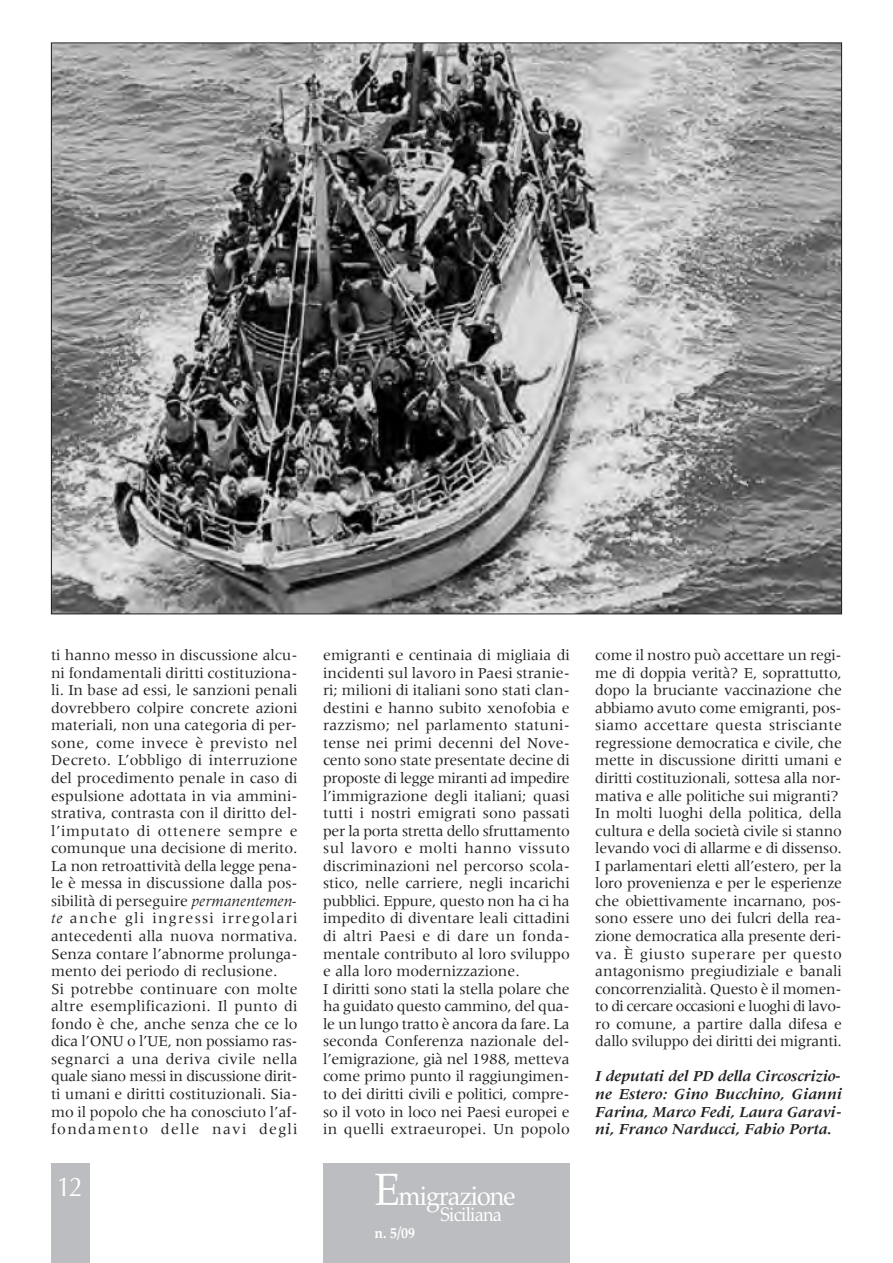
<style>
.page{position:relative;width:893px;height:1263px;background:#fff}
.page>*{position:absolute;margin:0;border:0;box-sizing:border-box;transform-origin:0 0}
.t1{font:27px "Palatino";letter-spacing:-.04em;color:#fff;scale:.93 1}
.t2{font:27px "Optima";color:#fff;scale:.94 1}
.t3{font:19.5px "Palatino";letter-spacing:-.04em;color:#fff;scale:.93 1}
.t4{font:15.75px/17.5px "Meridien";color:#231f20}
.t5{font:italic 700 15.75px/17.5px "Meridien";color:#231f20;text-align:justify}
.t6{font:700 15px "Palatino";color:#fff;scale:.93 1}
.s1{font-style:italic}
.s2{font-size:45px}
</style>
<div class="page">
<div style="left:51px;top:1163px;width:38px;height:100px;background:#bcbdc0"></div>
<div style="left:323px;top:1163px;width:247px;height:100px;background:#bcbdc0"></div>
<img style="left:53px;top:45px;width:787px;height:567px">
<p class="t4" style="left:51px;top:648px;width:248px">ti hanno messo in discussione alcu&shy;ni fondamentali diritti costituziona&shy;li. In base ad essi, le sanzioni penali dovrebbero colpire concrete azioni materiali, non una categoria di per&shy;sone, come invece è previsto nel Decreto. L’obbligo di interruzione del procedimento penale in caso di espulsione adottata in via ammini&shy;strativa, contrasta con il diritto del&shy;l’imputato di ottenere sempre e comunque una decisione di merito.<br>La non retroattività della legge pena&shy;le è messa in discussione dalla pos&shy;sibilità di perseguire <span class="s1">permanentemen&shy;te</span> anche gli ingressi irregolari antecedenti alla nuova normativa.<br>Senza contare l’abnorme prolunga&shy;mento dei periodo di reclusione.<br>Si potrebbe continuare con molte altre esemplificazioni. Il punto di fondo è che, anche senza che ce lo dica l’ONU o l’UE, non possiamo ras&shy;segnarci a una deriva civile nella quale siano messi in discussione dirit&shy;ti umani e diritti costituzionali. Sia&shy;mo il popolo che ha conosciuto l’af&shy;fondamento delle navi degli</p>
<p class="t4" style="left:323px;top:648px;width:248px">emigranti e centinaia di migliaia di incidenti sul lavoro in Paesi stranie&shy;ri; milioni di italiani sono stati clan&shy;destini e hanno subito xenofobia e razzismo; nel parlamento statuni&shy;tense nei primi decenni del Nove&shy;cento sono state presentate decine di proposte di legge miranti ad impedire l’immigrazione degli italiani; quasi tutti i nostri emigrati sono passati per la porta stretta dello sfruttamento sul lavoro e molti hanno vissuto discriminazioni nel percorso scola&shy;stico, nelle carriere, negli incarichi pubblici. Eppure, questo non ha ci ha impedito di diventare leali cittadini di altri Paesi e di dare un fonda&shy;mentale contributo al loro sviluppo e alla loro modernizzazione.<br>I diritti sono stati la stella polare che ha guidato questo cammino, del qua&shy;le un lungo tratto è ancora da fare. La seconda Conferenza nazionale del&shy;l’emigrazione, già nel 1988, metteva come primo punto il raggiungimen&shy;to dei diritti civili e politici, compre&shy;so il voto in loco nei Paesi europei e in quelli extraeuropei. Un popolo</p>
<p class="t4" style="left:595px;top:648px;width:248px">come il nostro può accettare un regi&shy;me di doppia verità? E, soprattutto, dopo la bruciante vaccinazione che abbiamo avuto come emigranti, pos&shy;siamo accettare questa strisciante regressione democratica e civile, che mette in discussione diritti umani e diritti costituzionali, sottesa alla nor&shy;mativa e alle politiche sui migranti?<br>In molti luoghi della politica, della cultura e della società civile si stanno levando voci di allarme e di dissenso.<br>I parlamentari eletti all’estero, per la loro provenienza e per le esperienze che obiettivamente incarnano, pos&shy;sono essere uno dei fulcri della rea&shy;zione democratica alla presente deri&shy;va. È giusto superare per questo antagonismo pregiudiziale e banali concorrenzialità. Questo è il momen&shy;to di cercare occasioni e luoghi di lavo&shy;ro comune, a partire dalla difesa e dallo sviluppo dei diritti dei migranti.</p>
<p class="t5" style="left:595px;top:1069px;width:248px">I deputati del PD della Circoscrizio&shy;ne Estero: Gino Bucchino, Gianni Farina, Marco Fedi, Laura Garavi&shy;ni, Franco Narducci, Fabio Porta.</p>
<p class="t2" style="left:57px;top:1171px;width:30px">12</p>
<p class="t1" style="left:375px;top:1180px;width:153px"><span class="s2">E</span>migrazione</p>
<p class="t3" style="left:440px;top:1203px;width:68px">Siciliana</p>
<p class="t6" style="left:375px;top:1224px;width:45px">n. 5/09</p>
</div>
